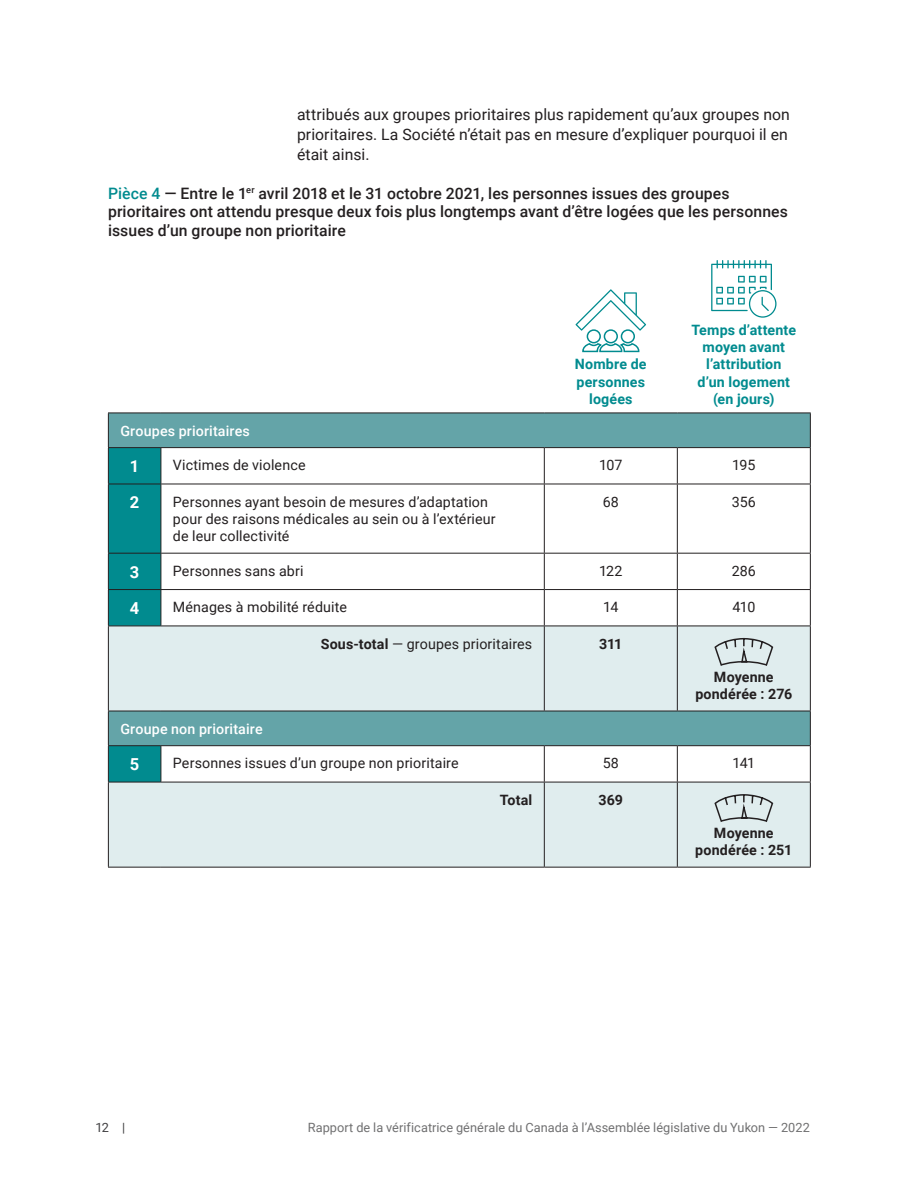
<style>
.page{position:relative;width:918px;height:1188px;background:#fff}
.page>*{position:absolute;margin:0;border:0;box-sizing:border-box;transform-origin:0 0}
.Table_Text{font:700 16.5px "Roboto";color:#fff}
.Exhibit_Title{font:500 15.75px/18.8px "Roboto";letter-spacing:.005em;color:#231f20}
.t1{font:15.75px/20.2px "Roboto";letter-spacing:.005em;color:#231f20}
.Table_Text-2{font:14.25px/17.2px "Roboto";letter-spacing:.01em;color:#231f20}
.Table_Heading{font:700 14.25px/17.2px "Roboto";letter-spacing:.01em;color:#018b8f;text-align:center}
.Table_Text-3{font:700 14.25px/17.2px "Roboto";letter-spacing:.01em;color:#231f20;text-align:center}
.Table_Heading_2{font:500 14.25px "Roboto";letter-spacing:.01em;color:#fff}
.t2{font:12.75px "Roboto";letter-spacing:.005em;color:#707071}
.t3{font:12.75px "Roboto";color:#414042}
.s1{color:#018b8f}
.s2{font-weight:700}
</style>
<div class="page">
<svg style="left:109px;top:414px;width:701px;height:212px"></svg>
<div style="left:109px;top:448px;width:52px;height:178px;background:#018b8f"></div>
<svg style="left:109px;top:627px;width:701px;height:240px;background:#cee2e3"></svg>
<hr style="left:108px;top:413px;width:53px;height:1px;background:#231f20">
<hr style="left:108px;top:413px;width:1px;height:34px;background:#231f20">
<hr style="left:161px;top:413px;width:383px;height:1px;background:#231f20">
<hr style="left:810px;top:413px;width:1px;height:34px;background:#231f20">
<hr style="left:108px;top:447px;width:53px;height:1px;background:#231f20">
<hr style="left:108px;top:448px;width:1px;height:36px;background:#231f20">
<hr style="left:161px;top:447px;width:383px;height:1px;background:#231f20">
<hr style="left:161px;top:448px;width:1px;height:36px;background:#231f20">
<hr style="left:544px;top:447px;width:133px;height:1px;background:#231f20">
<hr style="left:544px;top:448px;width:1px;height:36px;background:#231f20">
<hr style="left:677px;top:447px;width:134px;height:1px;background:#231f20">
<hr style="left:677px;top:448px;width:1px;height:36px;background:#231f20">
<hr style="left:810px;top:448px;width:1px;height:36px;background:#231f20">
<hr style="left:108px;top:484px;width:53px;height:1px;background:#231f20">
<hr style="left:108px;top:484px;width:1px;height:69px;background:#231f20">
<hr style="left:161px;top:484px;width:383px;height:1px;background:#231f20">
<hr style="left:161px;top:484px;width:1px;height:69px;background:#231f20">
<hr style="left:544px;top:484px;width:133px;height:1px;background:#231f20">
<hr style="left:544px;top:484px;width:1px;height:69px;background:#231f20">
<hr style="left:677px;top:484px;width:134px;height:1px;background:#231f20">
<hr style="left:677px;top:484px;width:1px;height:69px;background:#231f20">
<hr style="left:810px;top:484px;width:1px;height:69px;background:#231f20">
<hr style="left:108px;top:553px;width:53px;height:1px;background:#231f20">
<hr style="left:108px;top:554px;width:1px;height:35px;background:#231f20">
<hr style="left:161px;top:553px;width:383px;height:1px;background:#231f20">
<hr style="left:161px;top:554px;width:1px;height:35px;background:#231f20">
<hr style="left:544px;top:553px;width:133px;height:1px;background:#231f20">
<hr style="left:544px;top:554px;width:1px;height:35px;background:#231f20">
<hr style="left:677px;top:553px;width:134px;height:1px;background:#231f20">
<hr style="left:677px;top:554px;width:1px;height:35px;background:#231f20">
<hr style="left:810px;top:554px;width:1px;height:35px;background:#231f20">
<hr style="left:108px;top:589px;width:53px;height:1px;background:#231f20">
<hr style="left:108px;top:590px;width:1px;height:36px;background:#231f20">
<hr style="left:161px;top:589px;width:383px;height:1px;background:#231f20">
<hr style="left:161px;top:590px;width:1px;height:36px;background:#231f20">
<hr style="left:544px;top:589px;width:133px;height:1px;background:#231f20">
<hr style="left:544px;top:590px;width:1px;height:36px;background:#231f20">
<hr style="left:677px;top:589px;width:134px;height:1px;background:#231f20">
<hr style="left:677px;top:590px;width:1px;height:36px;background:#231f20">
<hr style="left:810px;top:590px;width:1px;height:36px;background:#231f20">
<hr style="left:108px;top:626px;width:53px;height:1px;background:#231f20">
<hr style="left:108px;top:626px;width:1px;height:85px;background:#231f20">
<hr style="left:161px;top:626px;width:383px;height:1px;background:#231f20">
<hr style="left:544px;top:626px;width:133px;height:1px;background:#231f20">
<hr style="left:544px;top:626px;width:1px;height:85px;background:#231f20">
<hr style="left:677px;top:626px;width:134px;height:1px;background:#231f20">
<hr style="left:677px;top:626px;width:1px;height:85px;background:#231f20">
<hr style="left:810px;top:626px;width:1px;height:85px;background:#231f20">
<hr style="left:108px;top:711px;width:53px;height:1px;background:#231f20">
<hr style="left:108px;top:711px;width:1px;height:34px;background:#231f20">
<hr style="left:161px;top:711px;width:383px;height:1px;background:#231f20">
<hr style="left:544px;top:711px;width:133px;height:1px;background:#231f20">
<hr style="left:677px;top:711px;width:134px;height:1px;background:#231f20">
<hr style="left:810px;top:711px;width:1px;height:34px;background:#231f20">
<hr style="left:108px;top:745px;width:53px;height:1px;background:#231f20">
<hr style="left:108px;top:746px;width:1px;height:36px;background:#231f20">
<hr style="left:161px;top:745px;width:383px;height:1px;background:#231f20">
<hr style="left:161px;top:746px;width:1px;height:36px;background:#231f20">
<hr style="left:544px;top:745px;width:133px;height:1px;background:#231f20">
<hr style="left:544px;top:746px;width:1px;height:36px;background:#231f20">
<hr style="left:677px;top:745px;width:134px;height:1px;background:#231f20">
<hr style="left:677px;top:746px;width:1px;height:36px;background:#231f20">
<hr style="left:810px;top:746px;width:1px;height:36px;background:#231f20">
<hr style="left:108px;top:782px;width:53px;height:1px;background:#231f20">
<hr style="left:108px;top:782px;width:1px;height:85px;background:#231f20">
<hr style="left:161px;top:782px;width:383px;height:1px;background:#231f20">
<hr style="left:544px;top:782px;width:133px;height:1px;background:#231f20">
<hr style="left:544px;top:782px;width:1px;height:85px;background:#231f20">
<hr style="left:677px;top:782px;width:134px;height:1px;background:#231f20">
<hr style="left:677px;top:782px;width:1px;height:85px;background:#231f20">
<hr style="left:810px;top:782px;width:1px;height:85px;background:#231f20">
<hr style="left:108px;top:867px;width:53px;height:1px;background:#231f20">
<hr style="left:161px;top:867px;width:383px;height:1px;background:#231f20">
<hr style="left:544px;top:867px;width:133px;height:1px;background:#231f20">
<hr style="left:677px;top:867px;width:134px;height:1px;background:#231f20">
<hr style="left:544px;top:413px;width:133px;height:1px;background:#231f20">
<hr style="left:677px;top:413px;width:134px;height:1px;background:#231f20">
<svg style="left:576px;top:289px;width:70px;height:64px"></svg>
<svg style="left:711px;top:260px;width:66px;height:58px"></svg>
<svg style="left:714px;top:638px;width:60px;height:36px;background:#c5d0d1"></svg>
<svg style="left:714px;top:794px;width:60px;height:36px;background:#c5d0d1"></svg>
<p class="t1" style="left:297px;top:104px;width:495px">attribués aux groupes prioritaires plus rapidement qu’aux groupes non prioritaires. La Société n’était pas en mesure d’expliquer pourquoi il en était ainsi.</p>
<p class="Exhibit_Title" style="left:108px;top:183px;width:681px"><span class="s1">Pièce 4</span> — Entre le 1<sup>er</sup> avril 2018 et le 31 octobre 2021, les personnes issues des groupes prioritaires ont attendu presque deux fois plus longtemps avant d’être logées que les personnes issues d’un groupe non prioritaire</p>
<p class="Table_Heading" style="left:575px;top:355px;width:73px">Nombre de personnes logées</p>
<p class="Table_Heading" style="left:692px;top:321px;width:106px">Temps d’attente moyen avant l’attribution d’un logement (en jours)</p>
<p class="Table_Heading_2" style="left:120px;top:421px;width:131px">Groupes prioritaires</p>
<p class="Table_Text" style="left:130px;top:455px;width:11px">1</p>
<p class="Table_Text-2" style="left:173px;top:456px;width:134px">Victimes de violence</p>
<p class="Table_Text-2" style="left:599px;top:456px;width:25px">107</p>
<p class="Table_Text-2" style="left:732px;top:456px;width:25px">195</p>
<p class="Table_Text" style="left:130px;top:491px;width:11px">2</p>
<p class="Table_Text-2" style="left:173px;top:492px;width:324px">Personnes ayant besoin de mesures d’adaptation pour des raisons médicales au sein ou à l’extérieur de leur collectivité</p>
<p class="Table_Text-2" style="left:603px;top:492px;width:18px">68</p>
<p class="Table_Text-2" style="left:732px;top:492px;width:26px">356</p>
<p class="Table_Text" style="left:130px;top:560px;width:11px">3</p>
<p class="Table_Text-2" style="left:173px;top:562px;width:132px">Personnes sans abri</p>
<p class="Table_Text-2" style="left:599px;top:562px;width:25px">122</p>
<p class="Table_Text-2" style="left:732px;top:562px;width:26px">286</p>
<p class="Table_Text" style="left:130px;top:597px;width:11px">4</p>
<p class="Table_Text-2" style="left:173px;top:598px;width:176px">Ménages à mobilité réduite</p>
<p class="Table_Text-2" style="left:603px;top:598px;width:17px">14</p>
<p class="Table_Text-2" style="left:732px;top:598px;width:25px">410</p>
<p class="Table_Text-2" style="left:321px;top:634px;width:213px"><span class="s2">Sous-total</span> — groupes prioritaires</p>
<p class="Table_Text-3" style="left:599px;top:634px;width:25px">311</p>
<p class="Table_Text-3" style="left:695px;top:668px;width:98px">Moyenne pondérée : 276</p>
<p class="Table_Heading_2" style="left:120px;top:719px;width:144px">Groupe non prioritaire</p>
<p class="Table_Text" style="left:130px;top:753px;width:11px">5</p>
<p class="Table_Text-2" style="left:173px;top:754px;width:287px">Personnes issues d’un groupe non prioritaire</p>
<p class="Table_Text-2" style="left:603px;top:754px;width:18px">58</p>
<p class="Table_Text-2" style="left:732px;top:754px;width:24px">141</p>
<p class="Table_Text-3" style="left:500px;top:791px;width:34px">Total</p>
<p class="Table_Text-3" style="left:599px;top:791px;width:26px">369</p>
<p class="Table_Text-3" style="left:695px;top:824px;width:99px">Moyenne pondérée : 251</p>
<p class="t3" style="left:95px;top:1119px;width:31px">12 |</p>
<p class="t2" style="left:308px;top:1119px;width:504px">Rapport de la vérificatrice générale du Canada à l’Assemblée législative du Yukon — 2022</p>
</div>
